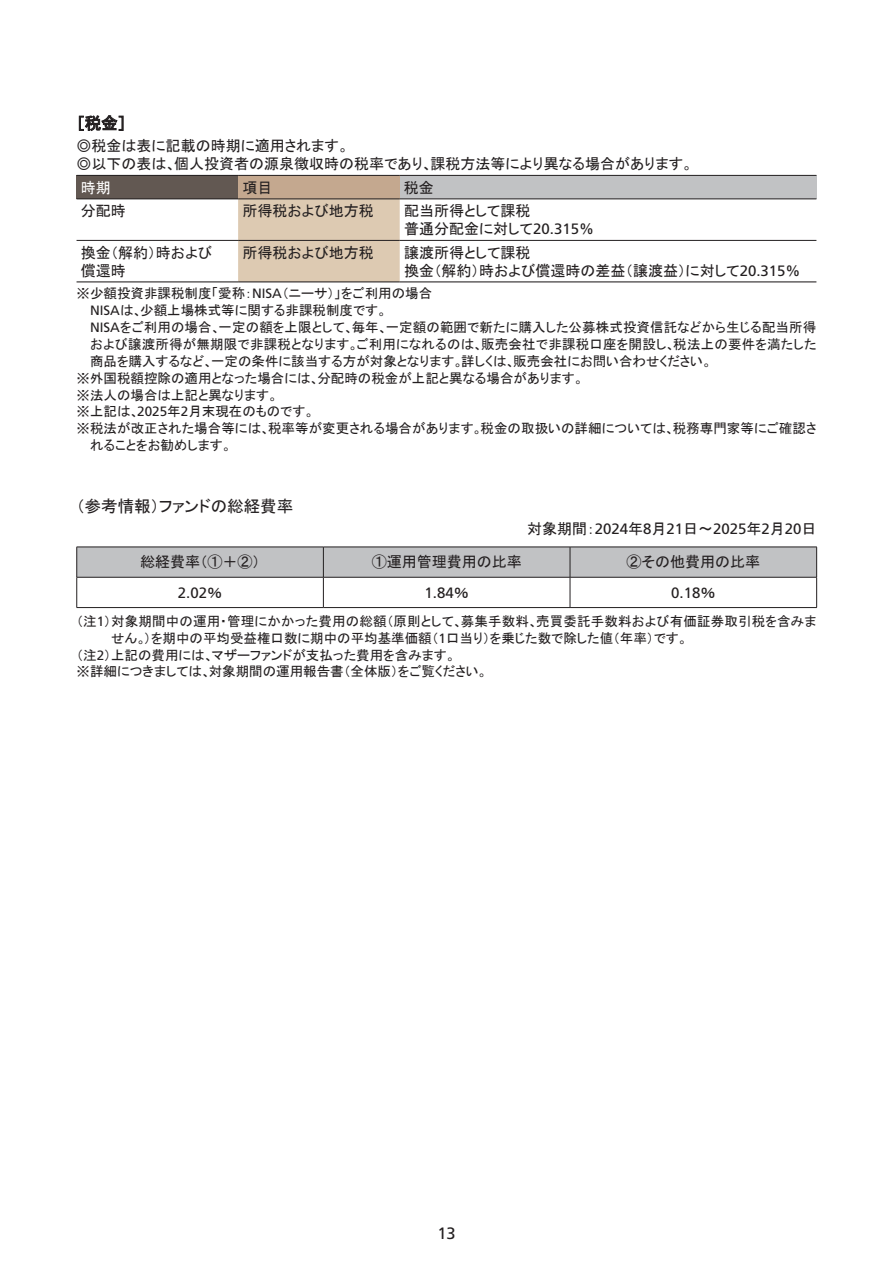
<style>
.page{position:relative;width:893px;height:1263px;background:#fff}
.page>*{position:absolute;margin:0;border:0;box-sizing:border-box;transform-origin:0 0}
.t1{font:16.5px "MS P Gothic";color:#231f20}
.t2{font:16.5px "Frutiger LT Std";color:#231f20}
.t3{font:15px/18px "MS P Gothic";color:#231f20}
.t4{font:15px "Frutiger LT Std";color:#231f20}
.t5{font:15px "MS P Gothic";color:#fff}
.t6{font:13.5px "MS P Gothic";color:#231f20}
.s1{font-family:"Frutiger LT Std"}
.s2{font-family:"MS P Gothic"}
</style>
<div class="page">
<svg style="left:79px;top:115px;width:44px;height:16px"></svg>
<div style="left:77px;top:175px;width:161px;height:24px;background:#625852"></div>
<div style="left:238px;top:175px;width:162px;height:24px;background:#c4a88f"></div>
<div style="left:400px;top:175px;width:416px;height:24px;background:#c1c2c4"></div>
<div style="left:238px;top:200px;width:162px;height:81px;background:#ddcab2"></div>
<hr style="left:77px;top:175px;width:161px;height:1px;background:#231f20">
<hr style="left:238px;top:175px;width:162px;height:1px;background:#231f20">
<hr style="left:400px;top:175px;width:416px;height:1px;background:#231f20">
<hr style="left:77px;top:199px;width:161px;height:1px;background:#231f20">
<hr style="left:238px;top:199px;width:162px;height:1px;background:#231f20">
<hr style="left:400px;top:199px;width:416px;height:1px;background:#231f20">
<hr style="left:77px;top:240px;width:161px;height:1px;background:#231f20">
<hr style="left:238px;top:240px;width:162px;height:1px;background:#231f20">
<hr style="left:400px;top:240px;width:416px;height:1px;background:#231f20">
<hr style="left:77px;top:281px;width:161px;height:1px;background:#231f20">
<hr style="left:238px;top:281px;width:162px;height:1px;background:#231f20">
<hr style="left:400px;top:281px;width:416px;height:1px;background:#231f20">
<div style="left:77px;top:548px;width:739px;height:29px;background:#c1c2c4"></div>
<hr style="left:77px;top:547px;width:246px;height:1px;background:#231f20">
<hr style="left:76px;top:547px;width:1px;height:30px;background:#231f20">
<hr style="left:323px;top:547px;width:247px;height:1px;background:#231f20">
<hr style="left:323px;top:547px;width:1px;height:30px;background:#231f20">
<hr style="left:570px;top:547px;width:247px;height:1px;background:#231f20">
<hr style="left:570px;top:547px;width:1px;height:30px;background:#231f20">
<hr style="left:816px;top:547px;width:1px;height:30px;background:#231f20">
<hr style="left:77px;top:577px;width:246px;height:1px;background:#231f20">
<hr style="left:76px;top:577px;width:1px;height:30px;background:#231f20">
<hr style="left:323px;top:577px;width:247px;height:1px;background:#231f20">
<hr style="left:323px;top:577px;width:1px;height:30px;background:#231f20">
<hr style="left:570px;top:577px;width:247px;height:1px;background:#231f20">
<hr style="left:570px;top:577px;width:1px;height:30px;background:#231f20">
<hr style="left:816px;top:577px;width:1px;height:30px;background:#231f20">
<hr style="left:77px;top:607px;width:246px;height:1px;background:#231f20">
<hr style="left:323px;top:607px;width:247px;height:1px;background:#231f20">
<hr style="left:570px;top:607px;width:247px;height:1px;background:#231f20">
<p class="t1" style="left:77px;top:115px;width:51px">［税金］</p>
<p class="t3" style="left:77px;top:136px;width:618px">◎税金は表に記載の時期に適用されます。<br>◎以下の表は、個人投資者の源泉徴収時の税率であり、課税方法等により異なる場合があります。</p>
<p class="t5" style="left:81px;top:180px;width:31px">時期</p>
<p class="t3" style="left:242px;top:178px;width:31px">項目</p>
<p class="t3" style="left:404px;top:178px;width:31px">税金</p>
<p class="t3" style="left:81px;top:202px;width:46px">分配時</p>
<p class="t3" style="left:242px;top:202px;width:133px">所得税および地方税</p>
<p class="t3" style="left:404px;top:202px;width:192px">配当所得として課税<br>普通分配金に対して<span class="s1">20.315%</span></p>
<p class="t3" style="left:81px;top:243px;width:133px">換金（解約）時および償還時</p>
<p class="t3" style="left:242px;top:243px;width:133px">所得税および地方税</p>
<p class="t3" style="left:404px;top:243px;width:398px">譲渡所得として課税<br>換金（解約）時および償還時の差益（譲渡益）に対して<span class="s1">20.315%</span></p>
<p class="t6" style="left:77px;top:287px;width:357px">※少額投資非課税制度「愛称：<span class="s1">NISA</span>（ニーサ）」をご利用の場合</p>
<p class="t6" style="left:90px;top:304px;width:299px"><span class="s1">NISA</span>は、少額上場株式等に関する非課税制度です。</p>
<p class="t6" style="left:90px;top:320px;width:728px"><span class="s1">NISA</span>をご利用の場合、一定の額を上限として、毎年、一定額の範囲で新たに購入した公募株式投資信託などから生じる配当所得</p>
<p class="t6" style="left:90px;top:337px;width:728px">および譲渡所得が無期限で非課税となります。ご利用になれるのは、販売会社で非課税口座を開設し、税法上の要件を満たした</p>
<p class="t6" style="left:90px;top:354px;width:623px">商品を購入するなど、一定の条件に該当する方が対象となります。詳しくは、販売会社にお問い合わせください。</p>
<p class="t6" style="left:77px;top:371px;width:509px">※外国税額控除の適用となった場合には、分配時の税金が上記と異なる場合があります。</p>
<p class="t6" style="left:77px;top:388px;width:203px">※法人の場合は上記と異なります。</p>
<p class="t6" style="left:77px;top:405px;width:239px">※上記は、<span class="s1">2025</span>年<span class="s1">2</span>月末現在のものです。</p>
<p class="t6" style="left:77px;top:422px;width:741px">※税法が改正された場合等には、税率等が変更される場合があります。税金の取扱いの詳細については、税務専門家等にご確認さ</p>
<p class="t6" style="left:90px;top:439px;width:143px">れることをお勧めします。</p>
<p class="t1" style="left:77px;top:498px;width:218px">（参考情報）ファンドの総経費率</p>
<p class="t4" style="left:527px;top:520px;width:291px"><span class="s2">対象期間：</span>2024<span class="s2">年</span>8<span class="s2">月</span>21<span class="s2">日～</span>2025<span class="s2">年</span>2<span class="s2">月</span>20<span class="s2">日</span></p>
<p class="t3" style="left:140px;top:553px;width:121px">総経費率（①＋②）</p>
<p class="t3" style="left:372px;top:553px;width:151px">①運用管理費用の比率</p>
<p class="t3" style="left:626px;top:553px;width:135px">②その他費用の比率</p>
<p class="t4" style="left:178px;top:584px;width:46px">2.02<span class="s2">％</span></p>
<p class="t4" style="left:425px;top:584px;width:46px">1.84<span class="s2">％</span></p>
<p class="t4" style="left:671px;top:584px;width:46px">0.18<span class="s2">％</span></p>
<p class="t6" style="left:77px;top:614px;width:741px">（注<span class="s1">1</span>）対象期間中の運用・管理にかかった費用の総額（原則として、募集手数料、売買委託手数料および有価証券取引税を含みま</p>
<p class="t6" style="left:111px;top:631px;width:578px">せん。）を期中の平均受益権口数に期中の平均基準価額（<span class="s1">1</span>口当り）を乗じた数で除した値（年率）です。</p>
<p class="t6" style="left:77px;top:648px;width:381px">（注<span class="s1">2</span>）上記の費用には、マザーファンドが支払った費用を含みます。</p>
<p class="t6" style="left:77px;top:665px;width:412px">※詳細につきましては、対象期間の運用報告書（全体版）をご覧ください。</p>
<p class="t2" style="left:437px;top:1223px;width:20px">13</p>
</div>
